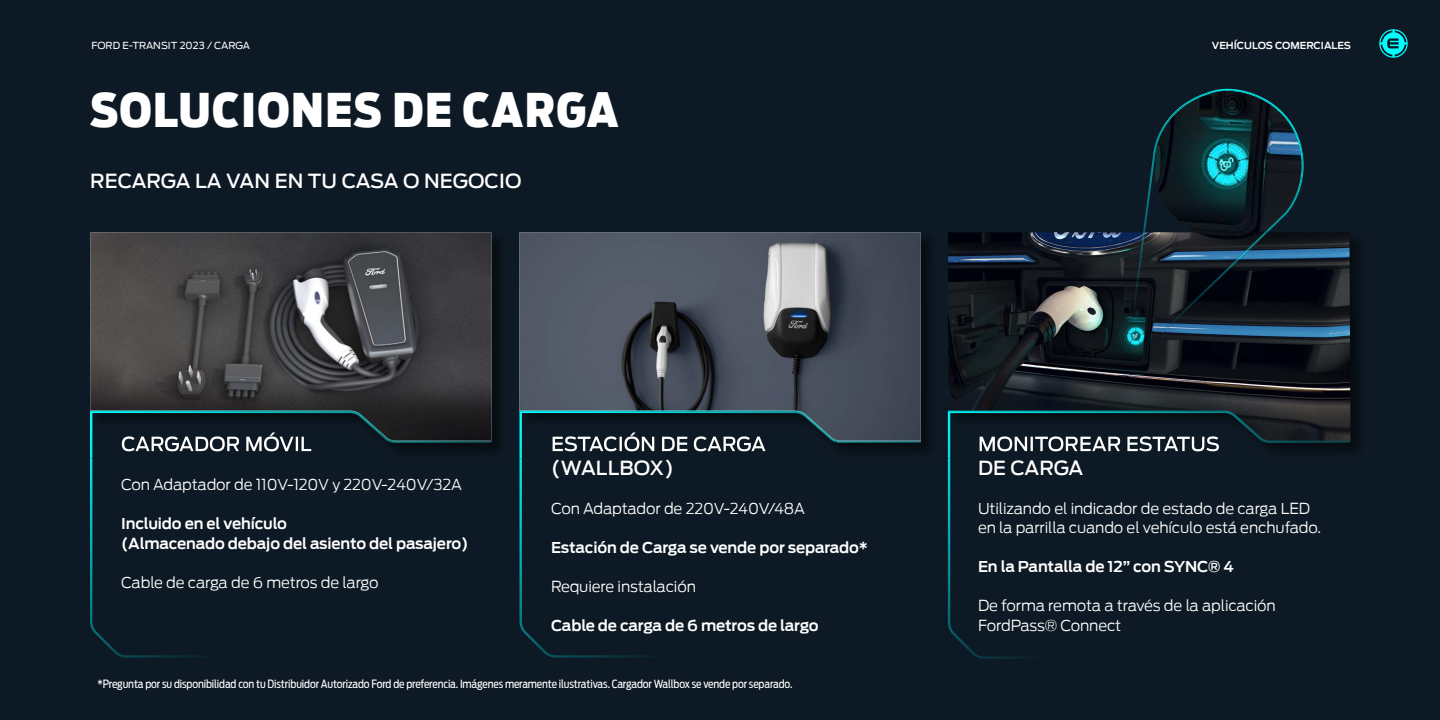
<style>
.page{position:relative;width:1440px;height:720px;background:#0d1924}
.page>*{position:absolute;margin:0;border:0;box-sizing:border-box;transform-origin:0 0}
.t1{font:900 46.5px "Ford Antenna Cond";letter-spacing:.025em;color:#fff}
.t2{font:19.5px "Ford Antenna Medium";letter-spacing:.005em;color:#fff}
.t3{font:15px/19.5px "Ford Antenna Light";letter-spacing:-.01em;color:#fff}
.t4{font:15px/19.5px "Ford Antenna Semibold";letter-spacing:-.01em;color:#fff}
.t5{font:11.25px "Ford Antenna Cond Regular";letter-spacing:-.01em;color:#fff}
.t6{font:9.75px "Ford Antenna Regular";color:#fff}
.t7{font:9.75px "Ford Antenna Semibold";color:#fff}
</style>
<div class="page">
<svg style="left:1379px;top:29px;width:29px;height:29px"></svg>
<img style="left:519px;top:232px;width:402px;height:179px">
<img style="left:90px;top:232px;width:401px;height:179px">
<img style="left:947px;top:411px;width:1px;height:48px">
<div style="left:1350px;top:256px;width:12px;height:194px;background:#081017"></div>
<img style="left:948px;top:232px;width:402px;height:179px">
<svg style="left:90px;top:459px;width:110px;height:199px"></svg>
<img style="left:90px;top:442px;width:401px;height:17px">
<img style="left:90px;top:411px;width:401px;height:31px">
<svg style="left:519px;top:459px;width:126px;height:199px"></svg>
<img style="left:519px;top:442px;width:402px;height:17px">
<img style="left:519px;top:411px;width:402px;height:31px">
<svg style="left:948px;top:459px;width:75px;height:200px"></svg>
<img style="left:948px;top:442px;width:402px;height:17px">
<img style="left:948px;top:411px;width:402px;height:31px">
<svg style="left:1143px;top:89px;width:161px;height:143px"></svg>
<img style="left:1131px;top:232px;width:136px;height:110px">
<img style="left:1154px;top:91px;width:149px;height:135px">
<p class="t6" style="left:92px;top:37px;width:160px">FORD E-TRANSIT 2023 / CARGA</p>
<p class="t7" style="left:1212px;top:37px;width:141px">VEHÍCULOS COMERCIALES</p>
<h1 class="t1" style="left:90px;top:67px;width:530px">SOLUCIONES DE CARGA</h1>
<h2 class="t2" style="left:90px;top:164px;width:433px">RECARGA LA VAN EN TU CASA O NEGOCIO</h2>
<p class="t3" style="left:121px;top:473px;width:342px">Con Adaptador de 110V-120V y 220V-240V/32A</p>
<p class="t4" style="left:121px;top:512px;width:349px">Incluido en el vehículo<br>(Almacenado debajo del asiento del pasajero)</p>
<p class="t3" style="left:121px;top:571px;width:259px">Cable de carga de 6 metros de largo</p>
<h2 class="t2" style="left:551px;top:450px;width:124px">(WALLBOX)</h2>
<p class="t3" style="left:551px;top:497px;width:256px">Con Adaptador de 220V-240V/48A</p>
<p class="t4" style="left:551px;top:536px;width:318px">Estación de Carga se vende por separado*</p>
<p class="t3" style="left:551px;top:575px;width:146px">Requiere instalación</p>
<p class="t4" style="left:551px;top:614px;width:269px">Cable de carga de 6 metros de largo</p>
<p class="t5" style="left:98px;top:674px;width:696px">*Pregunta por su disponibilidad con tu Distribuidor Autorizado Ford de preferencia. Imágenes meramente ilustrativas. Cargador Wallbox se vende por separado.</p>
<h2 class="t2" style="left:978px;top:450px;width:107px">DE CARGA</h2>
<p class="t3" style="left:978px;top:497px;width:345px">Utilizando el indicador de estado de carga LED en la parrilla cuando el vehículo está enchufado.</p>
<p class="t4" style="left:978px;top:555px;width:257px">En la Pantalla de 12” con SYNC® 4</p>
<p class="t3" style="left:978px;top:594px;width:299px">De forma remota a través de la aplicación<br>FordPass® Connect</p>
</div>
